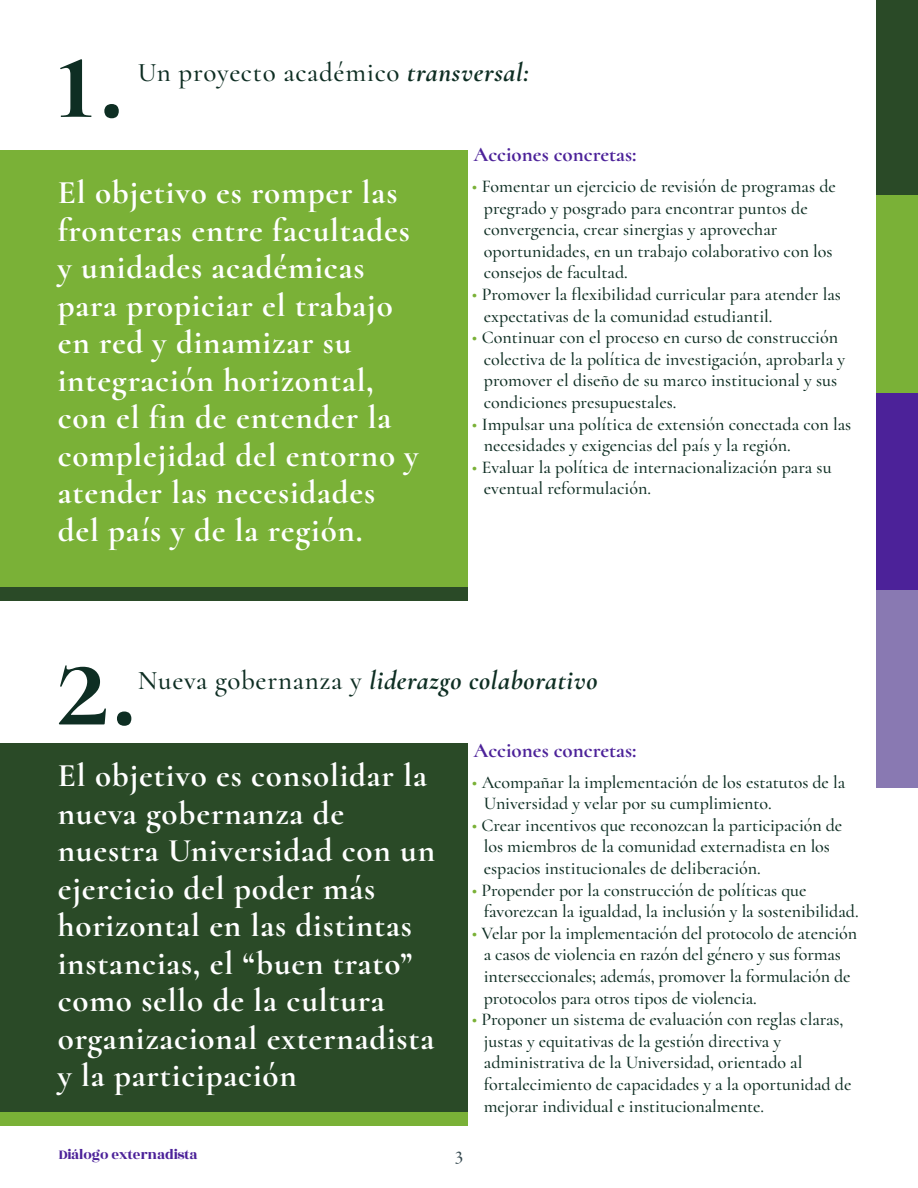
<style>
.page{position:relative;width:918px;height:1188px;background:#fff}
.page>*{position:absolute;margin:0;border:0;box-sizing:border-box;transform-origin:0 0}
.t1{font:300 120px "Cormorant";color:#0e2e23}
.t2{font:300 33px/37.5px "Cormorant";letter-spacing:.025em;color:#fff}
.t3{font:italic 300 27px "Cormorant";letter-spacing:.025em;color:#0e2e23}
.t4{font:300 27px "Cormorant";letter-spacing:.025em;color:#0e2e23}
.t5{font:300 21px "Cormorant";color:#4c2299}
.t6{font:300 18px/21.6px "Cormorant";letter-spacing:-.005em;color:#0e2e23}
.t7{font:18px "Garamond Premr Pro Med Subh";color:#32464d}
.t8{font:15px "Rozha One";letter-spacing:-.01em;color:#4c2299}
.s1{font-style:italic}
.s2{color:#7ab137}
.s3{font-style:normal}
</style>
<div class="page">
<div style="left:0;top:151px;width:467px;height:439px;background:#7ab137"></div>
<div style="left:877px;top:0;width:41px;height:195px;background:#2a4a27"></div>
<div style="left:877px;top:195px;width:41px;height:198px;background:#7ab137"></div>
<div style="left:877px;top:393px;width:41px;height:198px;background:#4c2299"></div>
<div style="left:877px;top:591px;width:41px;height:197px;background:#8979b2"></div>
<div style="left:0;top:743px;width:467px;height:369px;background:#2a4a27"></div>
<div style="left:0;top:1112px;width:467px;height:14px;background:#7ab137"></div>
<div style="left:0;top:587px;width:467px;height:14px;background:#2a4a27"></div>
<h1 class="t1" style="left:55px;top:6px;width:71px">1.</h1>
<h3 class="t4" style="left:138px;top:56px;width:393px">Un proyecto académico <span class="s1">transversal:</span></h3>
<p class="t2" style="left:58px;top:174px;width:362px">El objetivo es romper las fronteras entre facultades y unidades académicas para propiciar el trabajo en red y dinamizar su integración horizontal, con el fin de entender la complejidad del entorno y atender las necesidades del país y de la región.</p>
<p class="t5" style="left:473px;top:142px;width:165px">Acciones concretas:</p>
<p class="t6" style="left:484px;top:176px;width:354px;text-indent:-12px"><span class="s2">•</span> Fomentar un ejercicio de revisión de programas de pregrado y posgrado para encontrar puntos de convergencia, crear sinergias y aprovechar oportunidades, en un trabajo colaborativo con los consejos de facultad.</p>
<p class="t6" style="left:484px;top:284px;width:359px;text-indent:-12px"><span class="s2">•</span> Promover la flexibilidad curricular para atender las expectativas de la comunidad estudiantil.</p>
<p class="t6" style="left:484px;top:327px;width:363px;text-indent:-12px"><span class="s2">•</span> Continuar con el proceso en curso de construcción colectiva de la política de investigación, aprobarla y promover el diseño de su marco institucional y sus condiciones presupuestales.</p>
<p class="t6" style="left:484px;top:413px;width:369px;text-indent:-12px"><span class="s2">•</span> Impulsar una política de extensión conectada con las necesidades y exigencias del país y la región.</p>
<p class="t6" style="left:484px;top:456px;width:349px;text-indent:-12px"><span class="s2">•</span> Evaluar la política de internacionalización para su eventual reformulación.</p>
<h1 class="t1" style="left:55px;top:614px;width:83px">2.</h1>
<h2 class="t2" style="left:58px;top:757px;width:379px">El objetivo es consolidar la nueva gobernanza de nuestra Universidad con un ejercicio del poder más horizontal en las distintas instancias, el “buen trato” como sello de la cultura organizacional externadista y la participación</h2>
<h3 class="t3" style="left:138px;top:659px;width:461px"><span class="s3">Nueva gobernanza y</span> liderazgo colaborativo</h3>
<p class="t5" style="left:473px;top:738px;width:165px">Acciones concretas:</p>
<p class="t6" style="left:484px;top:771px;width:363px;text-indent:-12px"><span class="s2">•</span> Acompañar la implementación de los estatutos de la<br>Universidad y velar por su cumplimiento.</p>
<p class="t6" style="left:484px;top:814px;width:360px;text-indent:-12px"><span class="s2">•</span> Crear incentivos que reconozcan la participación de los miembros de la comunidad externadista en los espacios institucionales de deliberación.</p>
<p class="t6" style="left:484px;top:879px;width:376px;text-indent:-12px"><span class="s2">•</span> Propender por la construcción de políticas que favorezcan la igualdad, la inclusión y la sostenibilidad.</p>
<p class="t6" style="left:484px;top:922px;width:375px;text-indent:-12px"><span class="s2">•</span> Velar por la implementación del protocolo de atención a casos de violencia en razón del género y sus formas interseccionales; además, promover la formulación de protocolos para otros tipos de violencia.</p>
<p class="t6" style="left:484px;top:1009px;width:369px;text-indent:-12px"><span class="s2">•</span> Proponer un sistema de evaluación con reglas claras, justas y equitativas de la gestión directiva y administrativa de la Universidad, orientado al fortalecimiento de capacidades y a la oportunidad de mejorar individual e institucionalmente.</p>
<p class="t8" style="left:59px;top:1144px;width:141px">Diálogo externadista</p>
<p class="t7" style="left:455px;top:1146px;width:10px">3</p>
</div>
